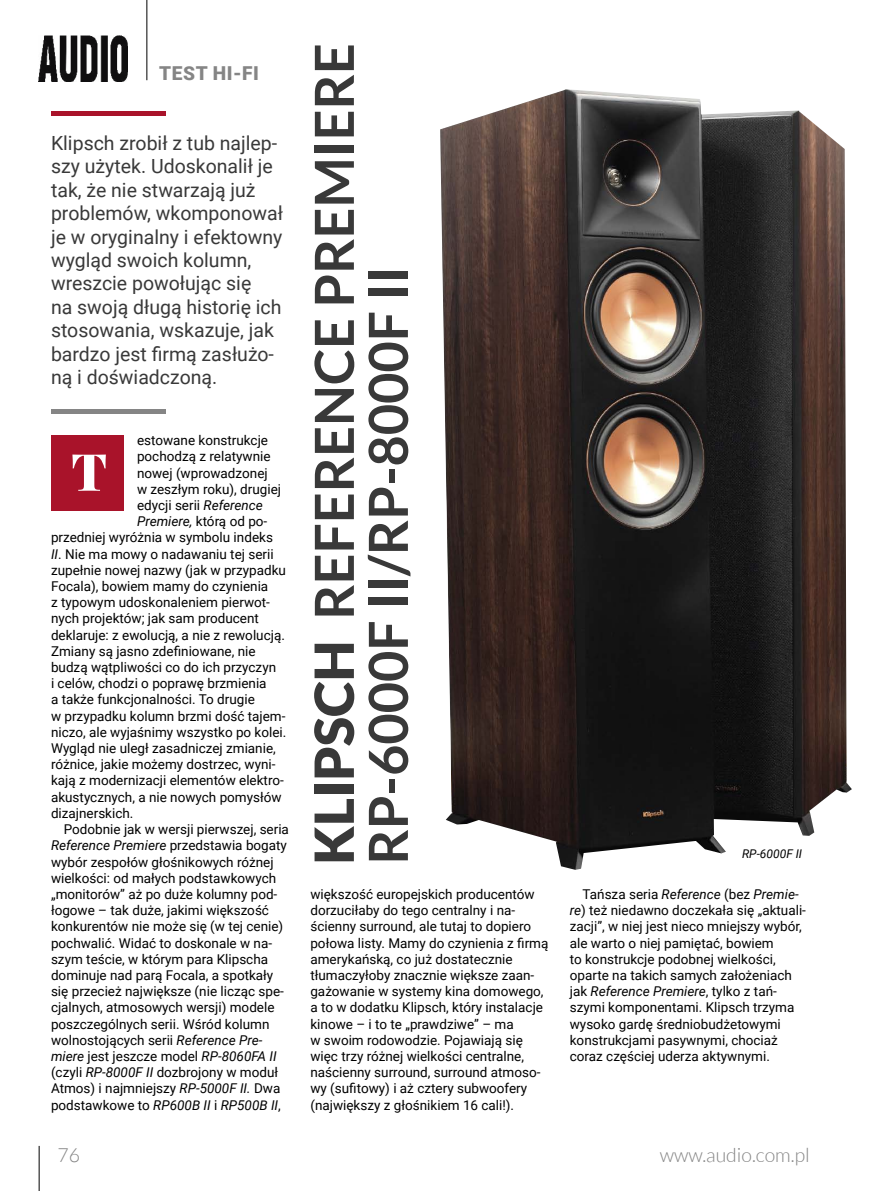
<style>
.page{position:relative;width:893px;height:1191px;background:#fff}
.page>*{position:absolute;margin:0;border:0;box-sizing:border-box;transform-origin:0 0}
.t1{font:700 54px/54px "Lato";color:#393939}
.t2{font:900 51.15px "Playfair Display";color:#fff}
.t3{font:19.5px/23.4px "Roboto";color:#393939}
.t4{font:300 19.5px "Lato";color:#858585}
.t5{font:900 19.2px "Roboto";letter-spacing:.035em;color:#858585}
.t6{font:13.5px/16.2px "Roboto";color:#000}
.t7{font:italic 13.5px "Roboto";color:#000}
.t8{font:italic 12px "Roboto";color:#000}
.s1{font-style:italic}
.s2{font-style:normal}
.s3{font-weight:900}
</style>
<div class="page">
<hr style="left:39px;top:1145px;width:1px;height:46px;background:#000">
<hr style="left:147px;top:0;width:1px;height:80px;background:#000">
<img style="left:39px;top:35px;width:89px;height:46px">
<hr style="left:51px;top:111px;width:115px;height:4px;background:#a9132a">
<hr style="left:51px;top:409px;width:114px;height:4px;background:#858585">
<div style="left:51px;top:435px;width:73px;height:76px;background:#a9132a"></div>
<img style="left:440px;top:89px;width:412px;height:781px">
<h3 class="t5" style="left:159px;top:60px;width:101px">TEST HI-FI</h3>
<p class="t3" style="left:51px;top:131px;width:233px">Klipsch zrobił z tub najlep&shy;szy użytek. Udoskonalił je tak, że nie stwarzają już problemów, wkomponował je w oryginalny i efektowny wygląd swoich kolumn, wreszcie powołując się<br>na swoją długą historię ich stosowania, wskazuje, jak bardzo jest firmą zasłużo&shy;ną i doświadczoną.</p>
<p class="t6" style="left:137px;top:432px;width:133px">estowane konstrukcje</p>
<p class="t6" style="left:137px;top:448px;width:135px">pochodzą z relatywnie</p>
<p class="t6" style="left:137px;top:464px;width:132px">nowej (wprowadzonej</p>
<p class="t6" style="left:137px;top:480px;width:146px">w zeszłym roku), drugiej</p>
<p class="t6" style="left:137px;top:496px;width:127px">edycji serii <span class="s1">Reference</span></p>
<p class="t6" style="left:137px;top:513px;width:132px"><span class="s1">Premiere,</span> którą od po-</p>
<p class="t6" style="left:51px;top:529px;width:223px">przedniej wyróżnia w symbolu indeks</p>
<p class="t6" style="left:51px;top:545px;width:224px"><span class="s1">II</span>. Nie ma mowy o nadawaniu tej serii</p>
<p class="t6" style="left:51px;top:561px;width:237px">zupełnie nowej nazwy (jak w przypadku</p>
<p class="t6" style="left:51px;top:577px;width:219px">Focala), bowiem mamy do czynienia</p>
<p class="t6" style="left:51px;top:594px;width:220px">z typowym udoskonaleniem pierwot-</p>
<p class="t6" style="left:51px;top:610px;width:209px">nych projektów; jak sam producent</p>
<p class="t6" style="left:51px;top:626px;width:235px">deklaruje: z ewolucją, a nie z rewolucją.</p>
<p class="t6" style="left:51px;top:642px;width:206px">Zmiany są jasno zdefiniowane, nie</p>
<p class="t6" style="left:51px;top:658px;width:227px">budzą wątpliwości co do ich przyczyn</p>
<p class="t6" style="left:51px;top:675px;width:217px">i celów, chodzi o poprawę brzmienia</p>
<p class="t6" style="left:51px;top:691px;width:205px">a także funkcjonalności. To drugie</p>
<p class="t6" style="left:51px;top:707px;width:236px">w przypadku kolumn brzmi dość tajem-</p>
<p class="t6" style="left:51px;top:723px;width:237px">niczo, ale wyjaśnimy wszystko po kolei.</p>
<p class="t6" style="left:51px;top:739px;width:226px">Wygląd nie uległ zasadniczej zmianie,</p>
<p class="t6" style="left:51px;top:756px;width:226px">różnice, jakie możemy dostrzec, wyni-</p>
<p class="t6" style="left:51px;top:772px;width:234px">kają z modernizacji elementów elektro-</p>
<p class="t6" style="left:51px;top:788px;width:232px">akustycznych, a nie nowych pomysłów</p>
<p class="t6" style="left:51px;top:804px;width:84px">dizajnerskich.</p>
<p class="t6" style="left:64px;top:820px;width:227px">Podobnie jak w wersji pierwszej, seria</p>
<p class="t7" style="left:51px;top:836px;width:237px">Reference Premiere <span class="s2">przedstawia bogaty</span></p>
<p class="t6" style="left:51px;top:853px;width:224px">wybór zespołów głośnikowych różnej</p>
<p class="t6" style="left:51px;top:869px;width:227px">wielkości: od małych podstawkowych</p>
<p class="t6" style="left:51px;top:885px;width:228px">„monitorów” aż po duże kolumny pod-</p>
<p class="t6" style="left:51px;top:901px;width:219px">łogowe – tak duże, jakimi większość</p>
<p class="t6" style="left:51px;top:918px;width:234px">konkurentów nie może się (w tej cenie)</p>
<p class="t6" style="left:51px;top:934px;width:223px">pochwalić. Widać to doskonale w na-</p>
<p class="t6" style="left:51px;top:950px;width:219px">szym teście, w którym para Klipscha</p>
<p class="t6" style="left:51px;top:966px;width:224px">dominuje nad parą Focala, a spotkały</p>
<p class="t6" style="left:51px;top:982px;width:234px">się przecież największe (nie licząc spe-</p>
<p class="t6" style="left:51px;top:999px;width:225px">cjalnych, atmosowych wersji) modele</p>
<p class="t6" style="left:51px;top:1015px;width:220px">poszczególnych serii. Wśród kolumn</p>
<p class="t6" style="left:51px;top:1031px;width:213px">wolnostojących serii <span class="s1">Reference Pre-</span></p>
<p class="t7" style="left:51px;top:1046px;width:227px">miere <span class="s2">jest jeszcze model</span> RP-8060FA II</p>
<p class="t6" style="left:51px;top:1063px;width:229px">(czyli <span class="s1">RP-8000F II</span> dozbrojony w moduł</p>
<p class="t6" style="left:51px;top:1080px;width:231px">Atmos) i najmniejszy <span class="s1">RP-5000F II.</span> Dwa</p>
<p class="t7" style="left:51px;top:1095px;width:231px"><span class="s2">podstawkowe to</span> RP600B II <span class="s2">i</span> RP500B II<span class="s2">,</span></p>
<h2 class="t2" style="left:71px;top:431px;width:37px">T</h2>
<h1 class="t1" style="left:306px;top:864px;width:823px;rotate:-90deg"><span class="s3">KLIPSCH</span> REFERENCE PREMIERE<br>RP-6000F II/RP-8000F II</h1>
<p class="t8" style="left:742px;top:845px;width:62px">RP-6000F II</p>
<p class="t6" style="left:310px;top:885px;width:240px">większość europejskich producentów dorzuciłaby do tego centralny i na&shy;ścienny surround, ale tutaj to dopiero połowa listy. Mamy do czynienia z firmą amerykańską, co już dostatecznie tłumaczyłoby znacznie większe zaan&shy;gażowanie w systemy kina domowego, a to w dodatku Klipsch, który instalacje kinowe – i to te „prawdziwe” – ma<br>w swoim rodowodzie. Pojawiają się więc trzy różnej wielkości centralne, naścienny surround, surround atmoso&shy;wy (sufitowy) i aż cztery subwoofery (największy z głośnikiem 16 cali!).</p>
<p class="t6" style="left:570px;top:885px;width:238px;text-indent:13px">Tańsza seria <span class="s1">Reference</span> (bez <span class="s1">Premie&shy;re</span>) też niedawno doczekała się „aktuali&shy;zacji”, w niej jest nieco mniejszy wybór, ale warto o niej pamiętać, bowiem<br>to konstrukcje podobnej wielkości, oparte na takich samych założeniach jak <span class="s1">Reference Premiere</span>, tylko z tań&shy;szymi komponentami. Klipsch trzyma wysoko gardę średniobudżetowymi konstrukcjami pasywnymi, chociaż coraz częściej uderza aktywnymi.</p>
<h3 class="t4" style="left:57px;top:1144px;width:24px">76</h3>
<h3 class="t4" style="left:660px;top:1144px;width:151px">www.audio.com.pl</h3>
</div>
